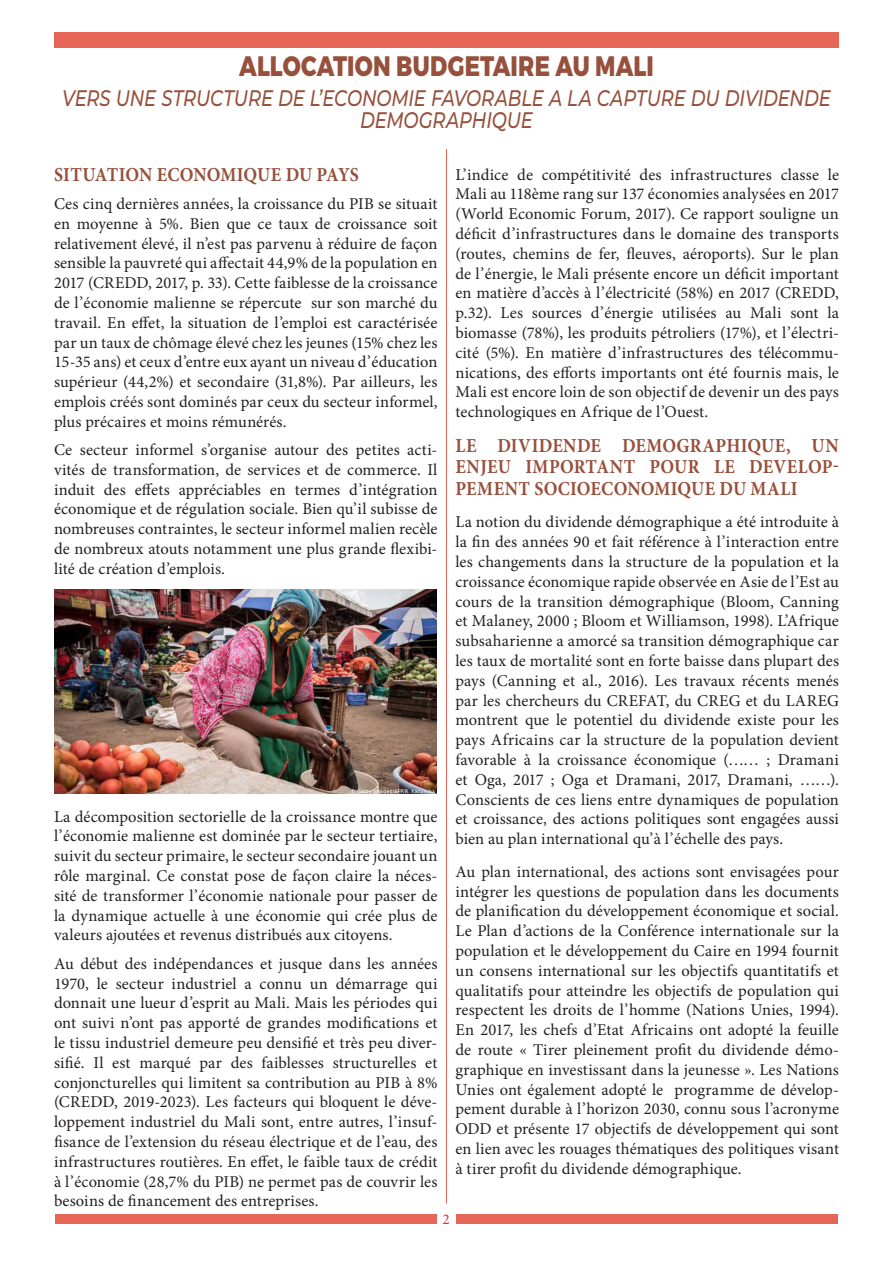
<style>
.page{position:relative;width:893px;height:1263px;background:#fff}
.page>*{position:absolute;margin:0;border:0;box-sizing:border-box;transform-origin:0 0}
.t1{font:800 28.2px "Montserrat";letter-spacing:.005em;color:#97503b;scale:.8 1}
.t2{font:italic 500 22.5px/21.6px "Montserrat";letter-spacing:-.005em;color:#97503b;text-align:center;scale:.8 1}
.Titres{font:700 19.8px/21.6px "Minion Pro";letter-spacing:.015em;color:#97503b;text-align:justify;scale:.91 1}
.Titres-2{font:700 19.8px "Minion Pro";letter-spacing:-.005em;color:#97503b;scale:.91 1}
.t3{font:16.5px/19.8px "Minion Pro";letter-spacing:.005em;color:#231f20;text-align:justify}
.t4{font:500 15px "Minion Pro";color:#df343a}
</style>
<div class="page">
<div style="left:55px;top:1214px;width:382px;height:10px;background:#e56557"></div>
<div style="left:456px;top:1214px;width:382px;height:10px;background:#e56557"></div>
<hr style="left:446px;top:60px;width:1px;height:1143px;background:#e56557">
<div style="left:54px;top:32px;width:785px;height:15px;background:#e56557"></div>
<img style="left:54px;top:590px;width:383px;height:203px">
<div style="left:442px;top:59px;width:10px;height:90px;background:#fff"></div>
<p class="t1" style="left:239px;top:48px;width:519px">ALLOCATION BUDGETAIRE AU MALI</p>
<p class="t2" style="left:62px;top:86px;width:962px">VERS UNE STRUCTURE DE L’ECONOMIE FAVORABLE A LA CAPTURE DU DIVIDENDE<br>DEMOGRAPHIQUE</p>
<p class="Titres-2" style="left:54px;top:160px;width:337px">SITUATION ECONOMIQUE DU PAYS</p>
<p class="t3" style="left:54px;top:194px;width:385px">Ces cinq dernières années, la croissance du PIB se situait en moyenne à 5%. Bien que ce taux de croissance soit relativement élevé, il n’est pas parvenu à réduire de façon sensible la pauvreté qui affectait 44,9% de la population en 2017 (CREDD, 2017, p. 33). Cette faiblesse de la croissance de l’économie malienne se répercute sur son marché du travail. En effet, la situation de l’emploi est caractérisée par un taux de chômage élevé chez les jeunes (15% chez les 15-35 ans) et ceux d’entre eux ayant un niveau d’éducation supérieur (44,2%) et secondaire (31,8%). Par ailleurs, les emplois créés sont dominés par ceux du secteur informel, plus précaires et moins rémunérés.</p>
<p class="t3" style="left:54px;top:440px;width:385px">Ce secteur informel s’organise autour des petites acti&shy;vités de transformation, de services et de commerce. Il induit des effets appréciables en termes d’intégration économique et de régulation sociale. Bien qu’il subisse de nombreuses contraintes, le secteur informel malien recèle de nombreux atouts notamment une plus grande flexibi&shy;lité de création d’emplois.</p>
<p class="t3" style="left:54px;top:806px;width:385px">La décomposition sectorielle de la croissance montre que l’économie malienne est dominée par le secteur tertiaire, suivit du secteur primaire, le secteur secondaire jouant un rôle marginal. Ce constat pose de façon claire la néces&shy;sité de transformer l’économie nationale pour passer de la dynamique actuelle à une économie qui crée plus de valeurs ajoutées et revenus distribués aux citoyens.</p>
<p class="t3" style="left:54px;top:954px;width:385px">Au début des indépendances et jusque dans les années 1970, le secteur industriel a connu un démarrage qui donnait une lueur d’esprit au Mali. Mais les périodes qui ont suivi n’ont pas apporté de grandes modifications et le tissu industriel demeure peu densifié et très peu diver&shy;sifié. Il est marqué par des faiblesses structurelles et conjoncturelles qui limitent sa contribution au PIB à 8% (CREDD, 2019-2023). Les facteurs qui bloquent le déve&shy;loppement industriel du Mali sont, entre autres, l’insuf&shy;fisance de l’extension du réseau électrique et de l’eau, des infrastructures routières. En effet, le faible taux de crédit à l’économie (28,7% du PIB) ne permet pas de couvrir les besoins de financement des entreprises.</p>
<p class="t3" style="left:455px;top:164px;width:385px">L’indice de compétitivité des infrastructures classe le Mali au 118ème rang sur 137 économies analysées en 2017 (World Economic Forum, 2017). Ce rapport souligne un déficit d’infrastructures dans le domaine des transports (routes, chemins de fer, fleuves, aéroports). Sur le plan de l’énergie, le Mali présente encore un déficit important en matière d’accès à l’électricité (58%) en 2017 (CREDD, p.32). Les sources d’énergie utilisées au Mali sont la biomasse (78%), les produits pétroliers (17%), et l’électri&shy;cité (5%). En matière d’infrastructures des télécommu&shy;nications, des efforts importants ont été fournis mais, le Mali est encore loin de son objectif de devenir un des pays technologiques en Afrique de l’Ouest.</p>
<p class="Titres" style="left:456px;top:434px;width:423px">LE DIVIDENDE DEMOGRAPHIQUE, UN ENJEU IMPORTANT POUR LE DEVELOP-PEMENT SOCIOECONOMIQUE DU MALI</p>
<p class="t3" style="left:455px;top:512px;width:385px">La notion du dividende démographique a été introduite à la fin des années 90 et fait référence à l’interaction entre les changements dans la structure de la population et la croissance économique rapide observée en Asie de l’Est au cours de la transition démographique (Bloom, Canning et Malaney, 2000 ; Bloom et Williamson, 1998). L’Afrique subsaharienne a amorcé sa transition démographique car les taux de mortalité sont en forte baisse dans plupart des pays (Canning et al., 2016). Les travaux récents menés par les chercheurs du CREFAT, du CREG et du LAREG montrent que le potentiel du dividende existe pour les pays Africains car la structure de la population devient favorable à la croissance économique (…… ; Dramani et Oga, 2017 ; Oga et Dramani, 2017, Dramani, ……).<br>Conscients de ces liens entre dynamiques de population et croissance, des actions politiques sont engagées aussi bien au plan international qu’à l’échelle des pays.</p>
<p class="t3" style="left:455px;top:862px;width:385px">Au plan international, des actions sont envisagées pour intégrer les questions de population dans les documents de planification du développement économique et social.<br>Le Plan d’actions de la Conférence internationale sur la population et le développement du Caire en 1994 fournit un consens international sur les objectifs quantitatifs et qualitatifs pour atteindre les objectifs de population qui respectent les droits de l’homme (Nations Unies, 1994).<br>En 2017, les chefs d’Etat Africains ont adopté la feuille de route « Tirer pleinement profit du dividende démo&shy;graphique en investissant dans la jeunesse ». Les Nations Unies ont également adopté le programme de dévelop&shy;pement durable à l’horizon 2030, connu sous l’acronyme ODD et présente 17 objectifs de développement qui sont en lien avec les rouages thématiques des politiques visant à tirer profit du dividende démographique.</p>
<p class="t4" style="left:443px;top:1209px;width:9px">2</p>
</div>
